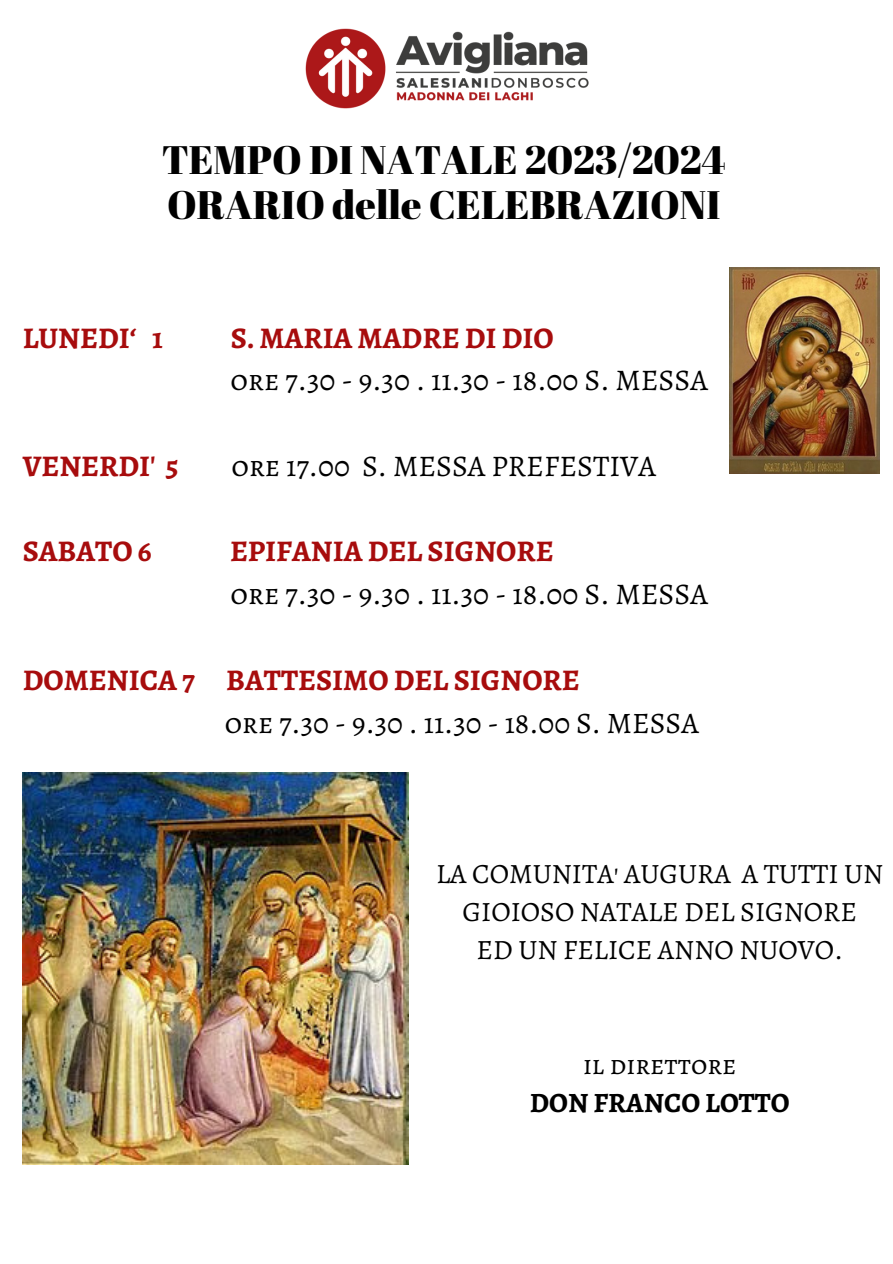
<style>
.page{position:relative;width:893px;height:1264px;background:#fff}
.page>*{position:absolute;margin:0;border:0;box-sizing:border-box;transform-origin:0 0}
.t1{font:39.75px "Abril Fatface";color:#000}
.t2{font:700 30px "Alegreya SC";color:#a70c0d}
.t3{font:30px "Alegreya SC";color:#000}
.t4{font:29.85px "Alegreya SC";color:#000}
.t5{font:27.9px/38.2px "Alegreya SC";color:#000;text-align:center}
.t6{font:700 27.9px "Alegreya SC";color:#000}
</style>
<div class="page">
<img style="left:729px;top:268px;width:149px;height:206px">
<img style="left:23px;top:772px;width:386px;height:392px">
<img style="left:305px;top:28px;width:284px;height:81px">
<p class="t1" style="left:162px;top:131px;width:565px">TEMPO DI NATALE 2023/2024</p>
<p class="t1" style="left:167px;top:176px;width:554px">ORARIO delle CELEBRAZIONI</p>
<p class="t2" style="left:23px;top:317px;width:142px">LUNEDI‘ 1</p>
<p class="t2" style="left:231px;top:317px;width:324px">S. MARIA MADRE DI DIO</p>
<p class="t3" style="left:231px;top:360px;width:478px">ore 7.30 - 9.30 . 11.30 - 18.00 S. MESSA</p>
<p class="t2" style="left:23px;top:445px;width:157px">VENERDI' 5</p>
<p class="t3" style="left:231px;top:445px;width:426px">ore 17.00 S. MESSA PREFESTIVA</p>
<p class="t2" style="left:23px;top:531px;width:130px">SABATO 6</p>
<p class="t2" style="left:230px;top:531px;width:325px">EPIFANIA DEL SIGNORE</p>
<p class="t3" style="left:231px;top:573px;width:478px">ore 7.30 - 9.30 . 11.30 - 18.00 S. MESSA</p>
<p class="t2" style="left:23px;top:659px;width:558px">DOMENICA 7 BATTESIMO DEL SIGNORE</p>
<p class="t4" style="left:225px;top:702px;width:475px">ore 7.30 - 9.30 . 11.30 - 18.00 S. MESSA</p>
<p class="t5" style="left:436px;top:854px;width:448px">LA COMUNITA' AUGURA A TUTTI UN<br>GIOIOSO NATALE DEL SIGNORE</p>
<p class="t5" style="left:476px;top:930px;width:368px">ED UN FELICE ANNO NUOVO.</p>
<p class="t5" style="left:583px;top:1045px;width:155px">il direttore</p>
<p class="t6" style="left:530px;top:1083px;width:261px">DON FRANCO LOTTO</p>
</div>
